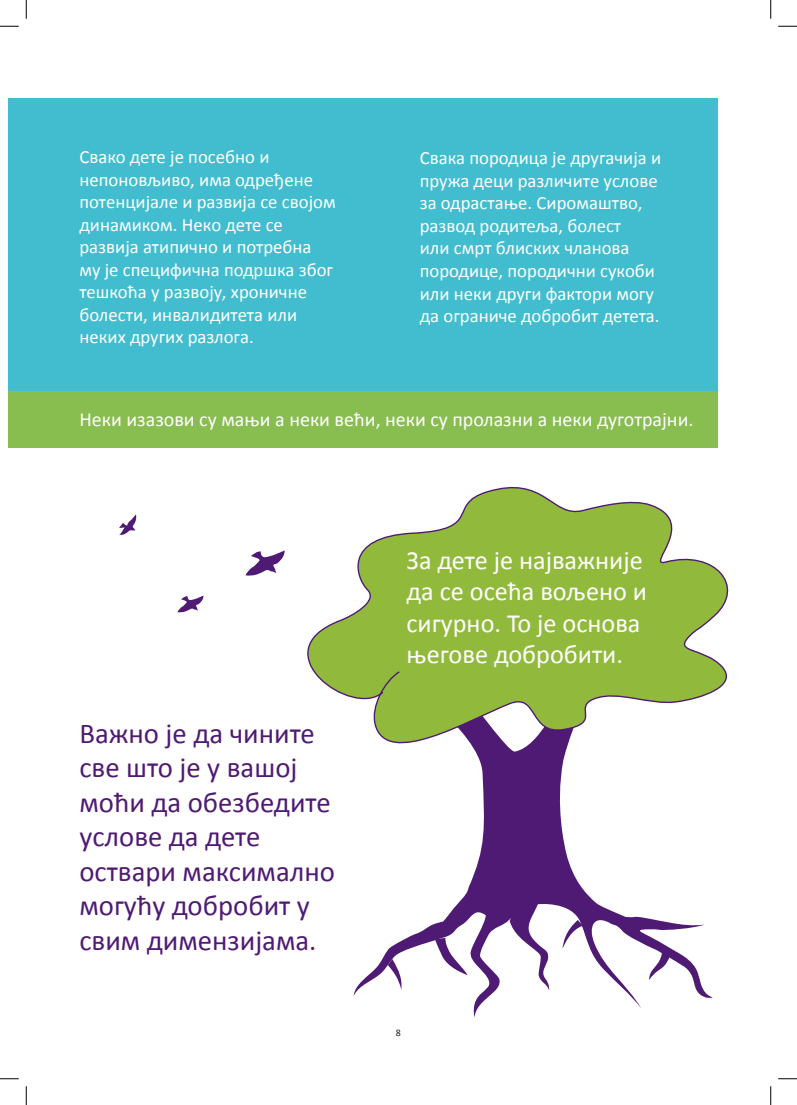
<style>
.page{position:relative;width:797px;height:1105px;background:#fff}
.page>*{position:absolute;margin:0;border:0;box-sizing:border-box;transform-origin:0 0}
.t1{font:28.75px/34.5px "Calibri";color:#4f1a73}
.t2{font:26.25px/31.5px "Calibri";color:#fff}
.t3{font:20px "Calibri";color:#fff}
.t4{font:18.75px/22.5px "Calibri";color:#fff}
.t5{font:10px "Calibri";color:#231f20}
</style>
<div class="page">
<div style="left:9px;top:390px;width:708px;height:58px;background:#88bd4f"></div>
<div style="left:9px;top:98px;width:708px;height:292px;background:#42bdcf"></div>
<svg style="left:353px;top:771px;width:359px;height:247px"></svg>
<svg style="left:307px;top:486px;width:422px;height:285px;fill:#91ba3d"></svg>
<svg style="left:245px;top:550px;width:40px;height:26px"></svg>
<svg style="left:177px;top:595px;width:26px;height:17px"></svg>
<svg style="left:119px;top:514px;width:17px;height:21px"></svg>
<svg style="left:0;top:25px;width:19px;height:2px"></svg>
<svg style="left:778px;top:25px;width:19px;height:2px"></svg>
<svg style="left:0;top:1078px;width:19px;height:1px"></svg>
<svg style="left:778px;top:1078px;width:19px;height:1px"></svg>
<svg style="left:25px;top:0;width:2px;height:19px"></svg>
<svg style="left:25px;top:1086px;width:2px;height:19px"></svg>
<svg style="left:770px;top:0;width:1px;height:19px"></svg>
<svg style="left:770px;top:1086px;width:1px;height:19px"></svg>
<p class="t4" style="left:79px;top:145px;width:258px">Свако дете је посебно и непоновљиво, има одређене потенцијале и развија се својом динамиком. Неко дете се развија атипично и потребна му је специфична подршка због тешкоћа у развоју, хроничне болести, инвалидитета или неких других разлога.</p>
<p class="t4" style="left:420px;top:146px;width:243px">Свака породица је другачија и пружа деци различите услове за одрастање. Сиромаштво, развод родитеља, болест<br>или смрт блиских чланова породице, породични сукоби или неки други фактори могу да ограниче добробит детета.</p>
<p class="t3" style="left:79px;top:407px;width:615px">Неки изазови су мањи а неки већи, неки су пролазни а неки дуготрајни.</p>
<p class="t1" style="left:79px;top:715px;width:257px">Важно је да чините све што је у вашој моћи да обезбедите услове да дете оствари максимално могућу добробит у свим димензијама.</p>
<p class="t2" style="left:406px;top:543px;width:242px">За дете је најважније да се осећа вољено и сигурно. То је основа његове добробити.</p>
<p class="t5" style="left:396px;top:1026px;width:7px">8</p>
</div>
